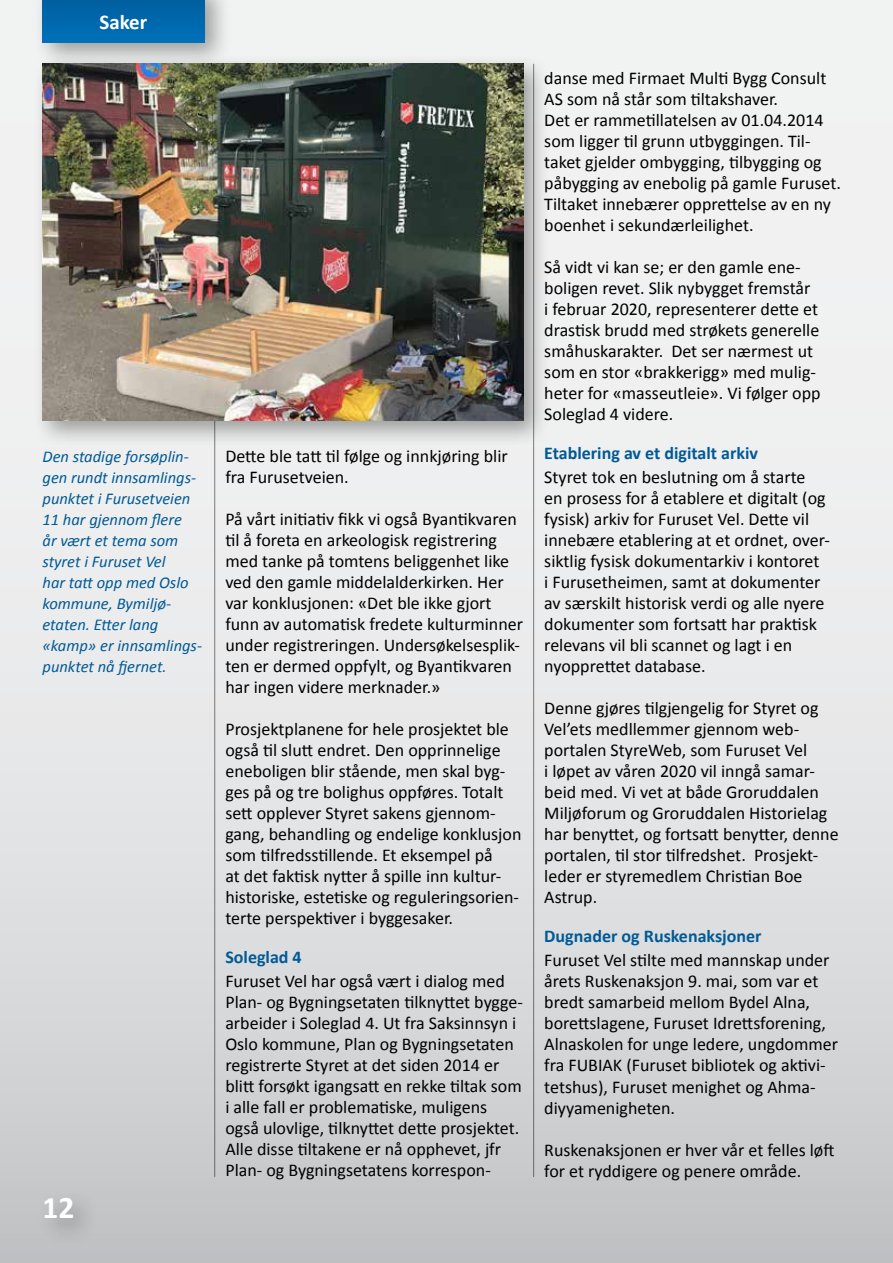
<style>
.page{position:relative;width:893px;height:1263px;background:#fff}
.page>*{position:absolute;margin:0;border:0;box-sizing:border-box;transform-origin:0 0}
.t1{font:700 31.5px "Calibri";color:#fff}
.t2{font:700 21px "Calibri";color:#fff}
.t3{font:18px/21px "Calibri";color:#000}
.t4{font:700 18px "Calibri";color:#005a96}
.t5{font:italic 16.5px/21px "Calibri";color:#005a96}
</style>
<div class="page">
<div style="left:0;top:0;width:893px;height:1263px;background:linear-gradient(to bottom,#fcfcfc,#cdcfd0)"></div>
<hr style="left:533px;top:64px;width:1px;height:1113px;background:#000">
<hr style="left:214px;top:64px;width:1px;height:1113px;background:#000">
<div style="left:37px;top:1189px;width:62px;height:56px;background:#000;opacity:.35"></div>
<div style="left:33px;top:0;width:199px;height:71px;background:#000;opacity:.35"></div>
<div style="left:43px;top:0;width:161px;height:43px;background:#0068ac"></div>
<div style="left:33px;top:54px;width:518px;height:394px;background:#000;opacity:.35"></div>
<img style="left:43px;top:64px;width:480px;height:356px">
<p class="t2" style="left:99px;top:8px;width:49px">Saker</p>
<p class="t5" style="left:43px;top:445px;width:161px">Den stadige forsøplin&shy;gen rundt innsamlings&shy;punktet i Furusetveien<br>11 har gjennom flere<br>år vært et tema som styret i Furuset Vel<br>har tatt opp med Oslo kommune, Bymiljø&shy;etaten. Etter lang «kamp» er innsamlings&shy;punktet nå fjernet.</p>
<h1 class="t1" style="left:43px;top:1187px;width:33px">12</h1>
<p class="t3" style="left:225px;top:446px;width:284px">Dette ble tatt til følge og innkjøring blir fra Furusetveien.</p>
<p class="t3" style="left:225px;top:509px;width:299px">På vårt initiativ fikk vi også Byantikvaren til å foreta en arkeologisk registrering med tanke på tomtens beliggenhet like ved den gamle middelalderkirken. Her var konklusjonen: «Det ble ikke gjort funn av automatisk fredete kulturminner under registreringen. Undersøkelsesplik&shy;ten er dermed oppfylt, og Byantikvaren har ingen videre merknader.»</p>
<p class="t3" style="left:225px;top:719px;width:298px">Prosjektplanene for hele prosjektet ble også til slutt endret. Den opprinnelige eneboligen blir stående, men skal byg&shy;ges på og tre bolighus oppføres. Totalt sett opplever Styret sakens gjennom&shy;gang, behandling og endelige konklusjon som tilfredsstillende. Et eksempel på<br>at det faktisk nytter å spille inn kultur&shy;historiske, estetiske og reguleringsorien&shy;terte perspektiver i byggesaker.</p>
<p class="t4" style="left:225px;top:946px;width:78px">Soleglad 4</p>
<p class="t3" style="left:225px;top:971px;width:299px">Furuset Vel har også vært i dialog med Plan- og Bygningsetaten tilknyttet bygge&shy;arbeider i Soleglad 4. Ut fra Saksinnsyn i Oslo kommune, Plan og Bygningsetaten registrerte Styret at det siden 2014 er blitt forsøkt igangsatt en rekke tiltak som i alle fall er problematiske, muligens også ulovlige, tilknyttet dette prosjektet.<br>Alle disse tiltakene er nå opphevet, jfr Plan- og Bygningsetatens korrespon-</p>
<p class="t3" style="left:544px;top:68px;width:298px">danse med Firmaet Multi Bygg Consult AS som nå står som tiltakshaver.<br>Det er rammetillatelsen av 01.04.2014 som ligger til grunn utbyggingen. Til&shy;taket gjelder ombygging, tilbygging og påbygging av enebolig på gamle Furuset.<br>Tiltaket innebærer opprettelse av en ny boenhet i sekundærleilighet.</p>
<p class="t3" style="left:544px;top:257px;width:278px">Så vidt vi kan se; er den gamle ene&shy;boligen revet. Slik nybygget fremstår<br>i februar 2020, representerer dette et drastisk brudd med strøkets generelle småhuskarakter. Det ser nærmest ut som en stor «brakkerigg» med mulig&shy;heter for «masseutleie». Vi følger opp Soleglad 4 videre.</p>
<p class="t4" style="left:544px;top:442px;width:215px">Etablering av et digitalt arkiv</p>
<p class="t3" style="left:544px;top:467px;width:287px">Styret tok en beslutning om å starte<br>en prosess for å etablere et digitalt (og fysisk) arkiv for Furuset Vel. Dette vil innebære etablering at et ordnet, over&shy;siktlig fysisk dokumentarkiv i kontoret<br>i Furusetheimen, samt at dokumenter av særskilt historisk verdi og alle nyere dokumenter som fortsatt har praktisk relevans vil bli scannet og lagt i en nyopprettet database.</p>
<p class="t3" style="left:544px;top:698px;width:296px">Denne gjøres tilgjengelig for Styret og Vel’ets medllemmer gjennom web&shy;portalen StyreWeb, som Furuset Vel<br>i løpet av våren 2020 vil inngå samar&shy;beid med. Vi vet at både Groruddalen Miljøforum og Groruddalen Historielag har benyttet, og fortsatt benytter, denne portalen, til stor tilfredshet. Prosjekt&shy;leder er styremedlem Christian Boe Astrup.</p>
<p class="t4" style="left:544px;top:925px;width:219px">Dugnader og Ruskenaksjoner</p>
<p class="t3" style="left:544px;top:950px;width:295px">Furuset Vel stilte med mannskap under årets Ruskenaksjon 9. mai, som var et bredt samarbeid mellom Bydel Alna, borettslagene, Furuset Idrettsforening, Alnaskolen for unge ledere, ungdommer fra FUBIAK (Furuset bibliotek og aktivi&shy;tetshus), Furuset menighet og Ahma&shy;diyyamenigheten.</p>
<p class="t3" style="left:544px;top:1139px;width:292px">Ruskenaksjonen er hver vår et felles løft for et ryddigere og penere område.</p>
</div>
